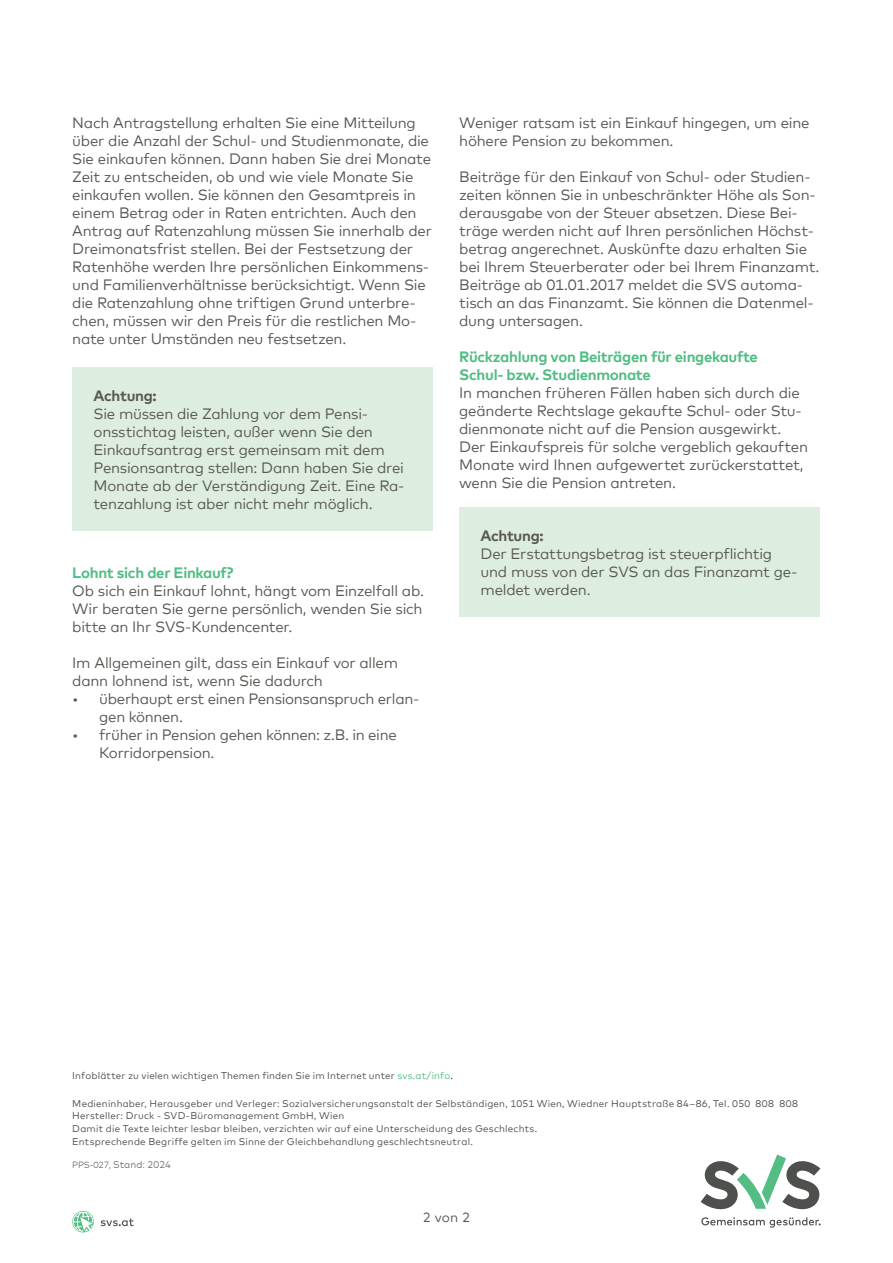
<style>
.page{position:relative;width:893px;height:1263px;background:#fff}
.page>*{position:absolute;margin:0;border:0;box-sizing:border-box;transform-origin:0 0}
.t1{font:15px/18px "Mark Offc Pro";letter-spacing:-.015em;color:#585752}
.t2{font:700 15px/18px "Mark Offc Pro";letter-spacing:-.02em;color:#51bd83}
.t3{font:700 15px "Mark Offc Pro";letter-spacing:-.02em;color:#585752}
.t4{font:13.5px "Mark Offc Pro";color:#585752}
.t5{font:9.75px/12.8px "Mark Offc Pro";letter-spacing:.02em;color:#4d504c}
.t6{font:300 9.75px "Mark Offc Pro";letter-spacing:.005em;color:#585752}
.s1{color:#51bd83}
.s2{color:#231f20}
.s3{font-size:9px}
</style>
<div class="page">
<svg style="left:701px;top:1154px;width:119px;height:56px"></svg>
<svg style="left:701px;top:1217px;width:120px;height:10px"></svg>
<svg style="left:72px;top:1211px;width:22px;height:21px"></svg>
<svg style="left:101px;top:1219px;width:33px;height:7px"></svg>
<div style="left:72px;top:368px;width:361px;height:163px;background:#ddeee1"></div>
<div style="left:459px;top:507px;width:361px;height:109px;background:#ddeee1"></div>
<p class="t1" style="left:72px;top:113px;width:361px">Nach Antragstellung erhalten Sie eine Mitteilung über die Anzahl der Schul- und Studienmonate, die Sie einkaufen können. Dann haben Sie drei Monate Zeit zu entscheiden, ob und wie viele Monate Sie einkaufen wollen. Sie können den Gesamtpreis in einem Betrag oder in Raten entrichten. Auch den Antrag auf Ratenzahlung müssen Sie innerhalb der Dreimonatsfrist stellen. Bei der Festsetzung der Ratenhöhe werden Ihre persönlichen Einkommens&shy;und Familienverhältnisse berücksichtigt. Wenn Sie die Ratenzahlung ohne triftigen Grund unterbre&shy;chen, müssen wir den Preis für die restlichen Mo&shy;nate unter Umständen neu festsetzen.</p>
<p class="t3" style="left:94px;top:385px;width:65px">Achtung:</p>
<p class="t1" style="left:94px;top:404px;width:312px">Sie müssen die Zahlung vor dem Pensi&shy;onsstichtag leisten, außer wenn Sie den Einkaufsantrag erst gemeinsam mit dem Pensionsantrag stellen: Dann haben Sie drei Monate ab der Verständigung Zeit. Eine Ra&shy;tenzahlung ist aber nicht mehr möglich.</p>
<p class="t2" style="left:72px;top:563px;width:163px">Lohnt sich der Einkauf?</p>
<p class="t1" style="left:72px;top:581px;width:353px;text-align:justify">Ob sich ein Einkauf lohnt, hängt vom Einzelfall ab.<br>Wir beraten Sie gerne persönlich, wenden Sie sich bitte an Ihr SVS-Kundencenter.</p>
<p class="t1" style="left:72px;top:653px;width:327px">Im Allgemeinen gilt, dass ein Einkauf vor allem dann lohnend ist, wenn Sie dadurch</p>
<p class="t1" style="left:99px;top:689px;width:322px;text-indent:-27px">• überhaupt erst einen Pensionsanspruch erlan&shy;gen können.</p>
<p class="t1" style="left:99px;top:725px;width:299px;text-indent:-27px">• früher in Pension gehen können: z.B. in eine<br>Korridorpension.</p>
<p class="t1" style="left:459px;top:113px;width:352px">Weniger ratsam ist ein Einkauf hingegen, um eine höhere Pension zu bekommen.</p>
<p class="t1" style="left:459px;top:167px;width:362px">Beiträge für den Einkauf von Schul- oder Studien&shy;zeiten können Sie in unbeschränkter Höhe als Son&shy;derausgabe von der Steuer absetzen. Diese Bei&shy;träge werden nicht auf Ihren persönlichen Höchst&shy;betrag angerechnet. Auskünfte dazu erhalten Sie bei Ihrem Steuerberater oder bei Ihrem Finanzamt.<br>Beiträge ab 01.01.2017 meldet die SVS automa&shy;tisch an das Finanzamt. Sie können die Datenmel&shy;dung untersagen.</p>
<p class="t2" style="left:459px;top:347px;width:300px">Rückzahlung von Beiträgen für eingekaufte<br>Schul- bzw. Studienmonate</p>
<p class="t1" style="left:459px;top:383px;width:350px">In manchen früheren Fällen haben sich durch die geänderte Rechtslage gekaufte Schul- oder Stu&shy;dienmonate nicht auf die Pension ausgewirkt.<br>Der Einkaufspreis für solche vergeblich gekauften Monate wird Ihnen aufgewertet zurückerstattet, wenn Sie die Pension antreten.</p>
<p class="t3" style="left:480px;top:524px;width:65px">Achtung:</p>
<p class="t1" style="left:480px;top:543px;width:319px">Der Erstattungsbetrag ist steuerpflichtig und muss von der SVS an das Finanzamt ge&shy;meldet werden.</p>
<p class="t5" style="left:72px;top:1069px;width:382px">Infoblätter zu vielen wichtigen Themen finden Sie im Internet unter <span class="s1">svs.at/info</span><span class="s2">.</span></p>
<p class="t5" style="left:72px;top:1096px;width:727px">Medieninhaber, Herausgeber und Verleger: Sozialversicherungsanstalt der Selbständigen, 1051 Wien, Wiedner Hauptstraße 84–86, Tel. 050 808 808<br>Hersteller: Druck - SVD-Büromanagement GmbH, Wien<br>Damit die Texte leichter lesbar bleiben, verzichten wir auf eine Unterscheidung des Geschlechts.<br>Entsprechende Begriffe gelten im Sinne der Gleichbehandlung geschlechtsneutral.</p>
<p class="t6" style="left:72px;top:1158px;width:100px"><span class="s3">PPS-027,</span> Stand: 2024</p>
<p class="t4" style="left:423px;top:1207px;width:49px">2 von 2</p>
</div>
